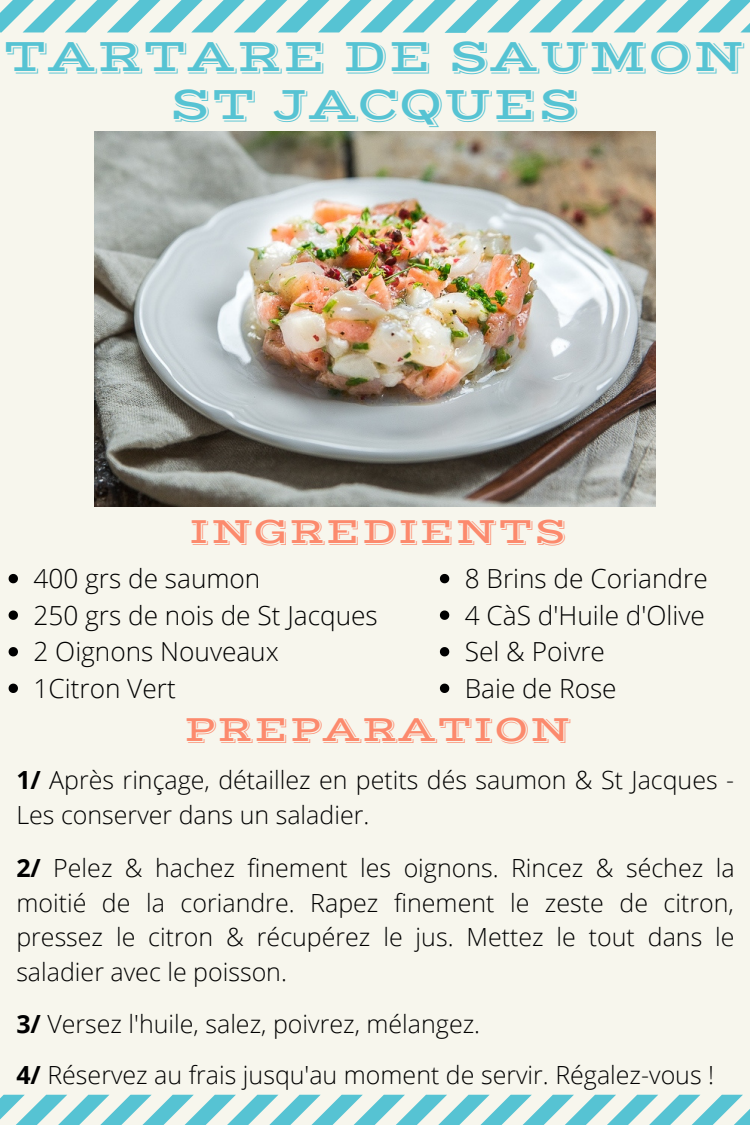
<style>
.page{position:relative;width:750px;height:1125px;background:#f7f6ed}
.page>*{position:absolute;margin:0;border:0;box-sizing:border-box;transform-origin:0 0}
.t1{font:47.5px/48.8px "Vast Shadow";color:#56c3d3;text-align:center}
.t2{font:37.5px "Vast Shadow";letter-spacing:.01em;color:#fc8a6d}
.t3{font:300 26.25px "Open Sans";color:#000}
.t4{font:300 25px/34.8px "Open Sans";color:#000}
.s1{font-weight:700}
</style>
<div class="page">
<svg style="left:0;top:0;width:750px;height:33px"></svg>
<svg style="left:0;top:1095px;width:750px;height:30px"></svg>
<svg style="left:9px;top:574px;width:9px;height:9px"></svg>
<svg style="left:9px;top:610px;width:9px;height:10px"></svg>
<svg style="left:9px;top:647px;width:9px;height:9px"></svg>
<svg style="left:9px;top:684px;width:9px;height:9px"></svg>
<img style="left:95px;top:132px;width:560px;height:375px">
<svg style="left:440px;top:574px;width:9px;height:9px"></svg>
<svg style="left:440px;top:610px;width:9px;height:10px"></svg>
<svg style="left:440px;top:647px;width:9px;height:9px"></svg>
<svg style="left:440px;top:684px;width:9px;height:9px"></svg>
<p class="t1" style="left:3px;top:32px;width:745px">TARTARE DE SAUMON<br>ST JACQUES</p>
<p class="t2" style="left:189px;top:508px;width:380px">INGREDIENTS</p>
<p class="t3" style="left:34px;top:560px;width:228px">400 grs de saumon</p>
<p class="t3" style="left:34px;top:597px;width:346px">250 grs de nois de St Jacques</p>
<p class="t3" style="left:34px;top:633px;width:247px">2 Oignons Nouveaux</p>
<p class="t3" style="left:34px;top:670px;width:144px">1Citron Vert</p>
<p class="t3" style="left:465px;top:560px;width:244px">8 Brins de Coriandre</p>
<p class="t3" style="left:465px;top:597px;width:242px">4 CàS d'Huile d'Olive</p>
<p class="t3" style="left:465px;top:633px;width:142px">Sel &amp; Poivre</p>
<p class="t3" style="left:465px;top:670px;width:153px">Baie de Rose</p>
<p class="t2" style="left:184px;top:707px;width:390px">PREPARATION</p>
<p class="t4" style="left:16px;top:762px;width:719px"><span class="s1">1/</span> Après rinçage, détaillez en petits dés saumon &amp; St Jacques -<br>Les conserver dans un saladier.</p>
<p class="t4" style="left:16px;top:850px;width:720px;text-align:justify"><span class="s1">2/</span> Pelez &amp; hachez finement les oignons. Rincez &amp; séchez la moitié de la coriandre. Rapez finement le zeste de citron, pressez le citron &amp; récupérez le jus. Mettez le tout dans le saladier avec le poisson.</p>
<p class="t4" style="left:16px;top:1006px;width:465px"><span class="s1">3/</span> Versez l'huile, salez, poivrez, mélangez.</p>
<p class="t4" style="left:16px;top:1057px;width:699px"><span class="s1">4/</span> Réservez au frais jusqu'au moment de servir. Régalez-vous !</p>
</div>
